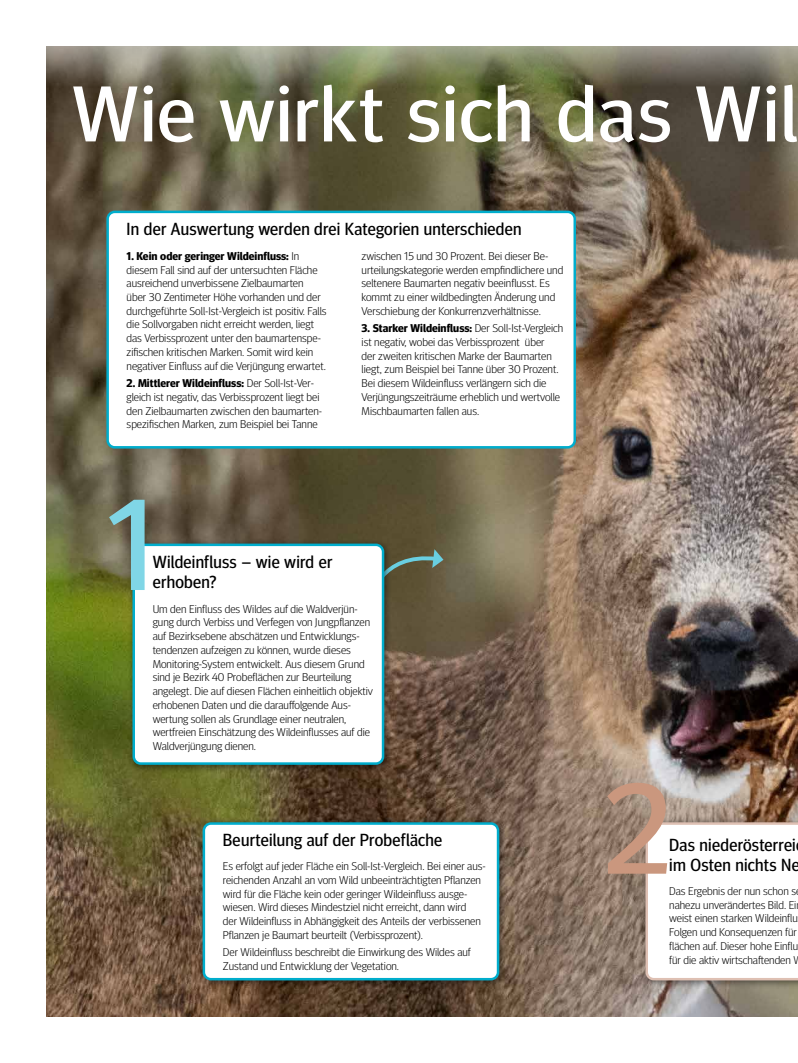
<style>
.page{position:relative;width:798px;height:1063px;background:#fff}
.page>*{position:absolute;margin:0;border:0;box-sizing:border-box;transform-origin:0 0}
.t1{font:128.5px "Meta Headline Pro";color:#80d6e6;scale:1.05 1}
.t2{font:128.5px "Meta Headline Pro";color:#ca977e;scale:1.05 1}
.t3{font:78.88px "Meta Head OT";letter-spacing:.01em;color:#fff;scale:1.05 1}
.t4{font:17.5px/20px "Meta Head OT";letter-spacing:.015em;color:#000}
.t5{font:300 11.25px/13.8px "Meta Head OT";color:#000;scale:1.05 1}
.s1{font-weight:700}
</style>
<div class="page">
<img style="left:46px;top:46px;width:751px;height:971px">
<svg style="left:392px;top:549px;width:51px;height:54px;background:#5f5e46"></svg>
<div style="left:127px;top:538px;width:265px;height:235px;background:#000;opacity:.5"></div>
<div style="left:134px;top:545px;width:249px;height:219px;background:#fff;border-radius:7px"></div>
<div style="left:132px;top:544px;width:252px;height:221px;border:2px solid #00adcc;border-radius:7px"></div>
<div style="left:197px;top:817px;width:310px;height:172px;background:#000;opacity:.5"></div>
<div style="left:204px;top:824px;width:294px;height:155px;background:#fff;border-radius:7px"></div>
<div style="left:202px;top:822px;width:297px;height:158px;border:2px solid #00adcc;border-radius:7px"></div>
<div style="left:108px;top:212px;width:466px;height:235px;background:#fff;border-radius:7px"></div>
<div style="left:106px;top:211px;width:469px;height:238px;border:2px solid #00adcc;border-radius:7px"></div>
<div style="left:640px;top:817px;width:157px;height:172px;background:#000;opacity:.5"></div>
<svg style="left:645px;top:822px;width:152px;height:158px"></svg>
<h2 class="t3" style="left:72px;top:66px;width:692px">Wie wirkt sich das Wil</h2>
<h3 class="t4" style="left:127px;top:219px;width:396px">In der Auswertung werden drei Kategorien unterschieden</h3>
<p class="t5" style="left:127px;top:249px;width:192px"><span class="s1">1. Kein oder geringer Wildeinfluss:</span> In diesem Fall sind auf der untersuchten Fläche ausreichend unverbissene Zielbaumarten<br>über 30 Zentimeter Höhe vorhanden und der durchgeführte Soll-Ist-Vergleich ist positiv. Falls die Sollvorgaben nicht erreicht werden, liegt das Verbissprozent unter den baumartenspe&shy;zifischen kritischen Marken. Somit wird kein negativer Einfluss auf die Verjüngung erwartet.</p>
<p class="t5" style="left:127px;top:376px;width:188px"><span class="s1">2. Mittlerer Wildeinfluss:</span> Der Soll-Ist-Ver&shy;gleich ist negativ, das Verbissprozent liegt bei den Zielbaumarten zwischen den baumarten&shy;spezifischen Marken, zum Beispiel bei Tanne</p>
<p class="t5" style="left:361px;top:249px;width:193px">zwischen 15 und 30 Prozent. Bei dieser Be&shy;urteilungskategorie werden empfindlichere und seltenere Baumarten negativ beeinflusst. Es kommt zu einer wildbedingten Änderung und Verschiebung der Konkurrenzverhältnisse.</p>
<p class="t5" style="left:361px;top:321px;width:193px"><span class="s1">3. Starker Wildeinfluss:</span> Der Soll-Ist-Vergleich ist negativ, wobei das Verbissprozent über<br>der zweiten kritischen Marke der Baumarten liegt, zum Beispiel bei Tanne über 30 Prozent.<br>Bei diesem Wildeinfluss verlängern sich die Verjüngungszeiträume erheblich und wertvolle Mischbaumarten fallen aus.</p>
<h1 class="t1" style="left:106px;top:448px;width:49px">1</h1>
<h3 class="t4" style="left:153px;top:552px;width:181px">Wildeinfluss – wie wird er erhoben?</h3>
<p class="t5" style="left:153px;top:602px;width:211px">Um den Einfluss des Wildes auf die Waldverjün&shy;gung durch Verbiss und Verfegen von Jungpflanzen auf Bezirksebene abschätzen und Entwicklungs&shy;tendenzen aufzeigen zu können, wurde dieses Monitoring-System entwickelt. Aus diesem Grund sind je Bezirk 40 Probeflächen zur Beurteilung angelegt. Die auf diesen Flächen einheitlich objektiv erhobenen Daten und die darauffolgende Aus&shy;wertung sollen als Grundlage einer neutralen, wertfreien Einschätzung des Wildeinflusses auf die Waldverjüngung dienen.</p>
<h3 class="t4" style="left:223px;top:830px;width:221px">Beurteilung auf der Probefläche</h3>
<p class="t5" style="left:223px;top:859px;width:252px">Es erfolgt auf jeder Fläche ein Soll-Ist-Vergleich. Bei einer aus&shy;reichenden Anzahl an vom Wild unbeeinträchtigten Pflanzen wird für die Fläche kein oder geringer Wildeinfluss ausge&shy;wiesen. Wird dieses Mindestziel nicht erreicht, dann wird<br>der Wildeinfluss in Abhängigkeit des Anteils der verbissenen Pflanzen je Baumart beurteilt (Verbissprozent).</p>
<p class="t5" style="left:223px;top:945px;width:238px">Der Wildeinfluss beschreibt die Einwirkung des Wildes auf<br>Zustand und Entwicklung der Vegetation.</p>
<h1 class="t2" style="left:604px;top:732px;width:65px">2</h1>
<h3 class="t4" style="left:669px;top:835px;width:132px">Das niederösterrei im Osten nichts Ne</h3>
<p class="t5" style="left:669px;top:884px;width:124px">Das Ergebnis der nun schon s nahezu unverändertes Bild. Ei weist einen starken Wildeinflu<br>Folgen und Konsequenzen für flächen auf. Dieser hohe Einflu für die aktiv wirtschaftenden</p>
</div>
